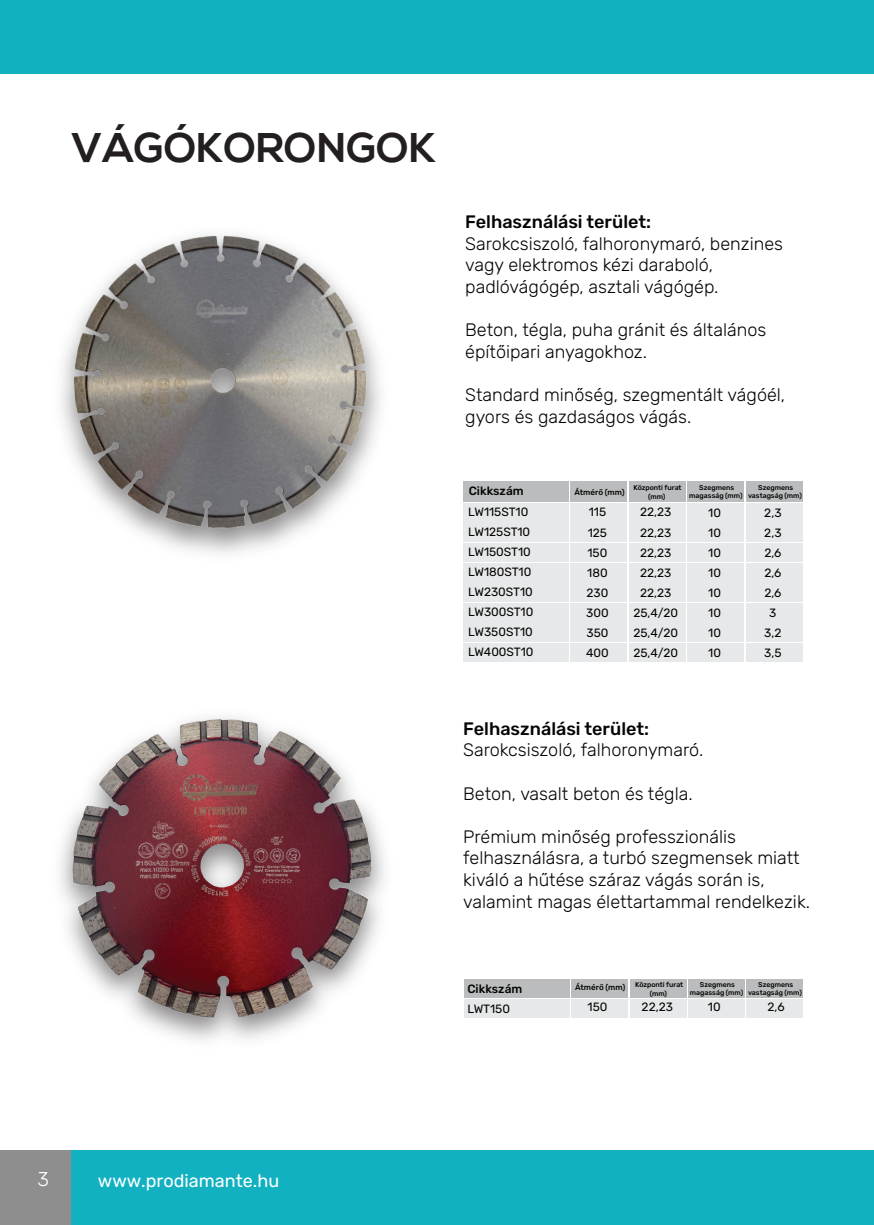
<style>
.page{position:relative;width:874px;height:1225px;background:#fff}
.page>*{position:absolute;margin:0;border:0;box-sizing:border-box;transform-origin:0 0}
.t1{font:700 41.4px "Nexa";color:#231f20}
.t2{font:300 20px "Rubik";color:#fff}
.t3{font:300 18px/21.6px "Rubik";color:#040503}
.t4{font:500 18px "Rubik";color:#040503}
.t5{font:18px "Rubik";color:#fff}
.t6{font:12px/20px "Rubik";color:#040503}
.t7{font:500 12px "Rubik";color:#040503}
.t8{font:500 8px "Rubik";color:#040503}
.t9{font:500 7px/8.4px "Rubik";color:#040503;text-align:center}
</style>
<div class="page">
<img style="left:61px;top:235px;width:320px;height:316px">
<div style="left:0;top:0;width:873px;height:74px;background:#11b1c2"></div>
<div style="left:0;top:1150px;width:873px;height:75px;background:#11b1c2"></div>
<div style="left:0;top:1150px;width:71px;height:75px;background:#8e8e8e"></div>
<div style="left:570px;top:481px;width:57px;height:21px;background:#bbbcbe"></div>
<div style="left:629px;top:481px;width:56px;height:21px;background:#bbbcbe"></div>
<div style="left:687px;top:481px;width:56px;height:21px;background:#bbbcbe"></div>
<div style="left:745px;top:481px;width:57px;height:21px;background:#bbbcbe"></div>
<div style="left:570px;top:503px;width:57px;height:18px;background:#e7e8e9"></div>
<div style="left:629px;top:503px;width:56px;height:18px;background:#e7e8e9"></div>
<div style="left:687px;top:503px;width:56px;height:18px;background:#e7e8e9"></div>
<div style="left:745px;top:503px;width:57px;height:19px;background:#e7e8e9"></div>
<div style="left:570px;top:523px;width:57px;height:19px;background:#e7e8e9"></div>
<div style="left:629px;top:523px;width:56px;height:19px;background:#e7e8e9"></div>
<div style="left:687px;top:523px;width:56px;height:19px;background:#e7e8e9"></div>
<div style="left:745px;top:523px;width:57px;height:19px;background:#e7e8e9"></div>
<div style="left:570px;top:543px;width:57px;height:18px;background:#e7e8e9"></div>
<div style="left:629px;top:543px;width:56px;height:18px;background:#e7e8e9"></div>
<div style="left:687px;top:543px;width:56px;height:18px;background:#e7e8e9"></div>
<div style="left:745px;top:543px;width:57px;height:18px;background:#e7e8e9"></div>
<div style="left:570px;top:563px;width:57px;height:18px;background:#e7e8e9"></div>
<div style="left:629px;top:563px;width:56px;height:18px;background:#e7e8e9"></div>
<div style="left:687px;top:563px;width:56px;height:18px;background:#e7e8e9"></div>
<div style="left:745px;top:563px;width:57px;height:18px;background:#e7e8e9"></div>
<div style="left:570px;top:582px;width:57px;height:19px;background:#e7e8e9"></div>
<div style="left:629px;top:582px;width:56px;height:19px;background:#e7e8e9"></div>
<div style="left:687px;top:582px;width:56px;height:19px;background:#e7e8e9"></div>
<div style="left:745px;top:582px;width:57px;height:20px;background:#e7e8e9"></div>
<div style="left:570px;top:603px;width:57px;height:18px;background:#e7e8e9"></div>
<div style="left:629px;top:603px;width:56px;height:18px;background:#e7e8e9"></div>
<div style="left:687px;top:603px;width:56px;height:18px;background:#e7e8e9"></div>
<div style="left:745px;top:603px;width:57px;height:18px;background:#e7e8e9"></div>
<div style="left:570px;top:622px;width:57px;height:20px;background:#e7e8e9"></div>
<div style="left:629px;top:622px;width:56px;height:20px;background:#e7e8e9"></div>
<div style="left:687px;top:622px;width:56px;height:20px;background:#e7e8e9"></div>
<div style="left:745px;top:623px;width:57px;height:19px;background:#e7e8e9"></div>
<div style="left:570px;top:643px;width:57px;height:18px;background:#e7e8e9"></div>
<div style="left:463px;top:481px;width:105px;height:21px;background:#bbbcbe"></div>
<div style="left:463px;top:503px;width:105px;height:18px;background:#e7e8e9"></div>
<div style="left:463px;top:523px;width:105px;height:19px;background:#e7e8e9"></div>
<div style="left:463px;top:543px;width:105px;height:18px;background:#e7e8e9"></div>
<div style="left:463px;top:563px;width:105px;height:18px;background:#e7e8e9"></div>
<div style="left:463px;top:582px;width:105px;height:19px;background:#e7e8e9"></div>
<div style="left:463px;top:603px;width:105px;height:18px;background:#e7e8e9"></div>
<div style="left:463px;top:622px;width:105px;height:20px;background:#e7e8e9"></div>
<div style="left:463px;top:643px;width:105px;height:18px;background:#e7e8e9"></div>
<div style="left:629px;top:643px;width:56px;height:18px;background:#e7e8e9"></div>
<div style="left:687px;top:643px;width:56px;height:18px;background:#e7e8e9"></div>
<div style="left:745px;top:643px;width:57px;height:18px;background:#e7e8e9"></div>
<img style="left:59px;top:717px;width:326px;height:324px">
<div style="left:571px;top:979px;width:56px;height:18px;background:#bbbcbe"></div>
<div style="left:629px;top:979px;width:57px;height:18px;background:#bbbcbe"></div>
<div style="left:688px;top:979px;width:56px;height:18px;background:#bbbcbe"></div>
<div style="left:746px;top:979px;width:56px;height:18px;background:#bbbcbe"></div>
<div style="left:571px;top:999px;width:56px;height:18px;background:#e7e8e9"></div>
<div style="left:629px;top:999px;width:57px;height:18px;background:#e7e8e9"></div>
<div style="left:688px;top:999px;width:56px;height:18px;background:#e7e8e9"></div>
<div style="left:746px;top:999px;width:56px;height:18px;background:#e7e8e9"></div>
<div style="left:463px;top:979px;width:106px;height:18px;background:#bbbcbe"></div>
<div style="left:463px;top:999px;width:106px;height:18px;background:#e7e8e9"></div>
<h1 class="t1" style="left:72px;top:124px;width:366px">VÁGÓKORONGOK</h1>
<p class="t4" style="left:465px;top:212px;width:187px">Felhasználási terület:</p>
<p class="t3" style="left:465px;top:233px;width:319px">Sarokcsiszoló, falhoronymaró, benzines vagy elektromos kézi daraboló, padlóvágógép, asztali vágógép.</p>
<p class="t3" style="left:465px;top:320px;width:302px">Beton, tégla, puha gránit és általános építőipari anyagokhoz.</p>
<p class="t3" style="left:465px;top:384px;width:321px">Standard minőség, szegmentált vágóél, gyors és gazdaságos vágás.</p>
<p class="t7" style="left:468px;top:484px;width:56px">Cikkszám</p>
<p class="t8" style="left:574px;top:487px;width:52px">Átmérő (mm)</p>
<p class="t9" style="left:633px;top:484px;width:50px">Központi furat (mm)</p>
<p class="t9" style="left:689px;top:483px;width:55px">Szegmens magasság (mm)</p>
<p class="t9" style="left:747px;top:483px;width:55px">Szegmens vastagság (mm)</p>
<p class="t6" style="left:468px;top:502px;width:67px">LW115ST10<br>LW125ST10<br>LW150ST10<br>LW180ST10<br>LW230ST10<br>LW300ST10<br>LW350ST10<br>LW400ST10</p>
<p class="t6" style="left:585px;top:502px;width:24px">115<br>125<br>150<br>180<br>230<br>300<br>350<br>400</p>
<p class="t6" style="left:707px;top:502px;width:14px;text-align:justify">10<br>10<br>10<br>10<br>10<br>10<br>10<br>10</p>
<p class="t6" style="left:763px;top:503px;width:19px;text-align:center">2,3<br>2,3<br>2,6<br>2,6<br>2,6<br>3<br>3,2<br>3,5</p>
<p class="t6" style="left:633px;top:502px;width:46px;text-align:center">22,23<br>22,23<br>22,23<br>22,23<br>22,23<br>25,4/20<br>25,4/20<br>25,4/20</p>
<p class="t4" style="left:463px;top:718px;width:187px">Felhasználási terület:</p>
<p class="t3" style="left:463px;top:739px;width:241px">Sarokcsiszoló, falhoronymaró.</p>
<p class="t3" style="left:463px;top:783px;width:231px">Beton, vasalt beton és tégla.</p>
<p class="t3" style="left:463px;top:826px;width:348px">Prémium minőség professzionális felhasználásra, a turbó szegmensek miatt kiváló a hűtése száraz vágás során is, valamint magas élettartammal rendelkezik.</p>
<p class="t8" style="left:575px;top:983px;width:52px">Átmérő (mm)</p>
<p class="t9" style="left:689px;top:980px;width:55px">Szegmens magasság (mm)</p>
<p class="t9" style="left:747px;top:980px;width:55px">Szegmens vastagság (mm)</p>
<p class="t9" style="left:634px;top:980px;width:50px">Központi furat (mm)</p>
<p class="t7" style="left:467px;top:982px;width:56px">Cikkszám</p>
<p class="t6" style="left:467px;top:999px;width:44px">LWT150</p>
<p class="t6" style="left:587px;top:997px;width:21px">150</p>
<p class="t6" style="left:641px;top:997px;width:33px">22,23</p>
<p class="t6" style="left:707px;top:997px;width:14px">10</p>
<p class="t6" style="left:767px;top:997px;width:19px">2,6</p>
<p class="t2" style="left:38px;top:1167px;width:13px">3</p>
<p class="t5" style="left:98px;top:1170px;width:183px">www.prodiamante.hu</p>
</div>
